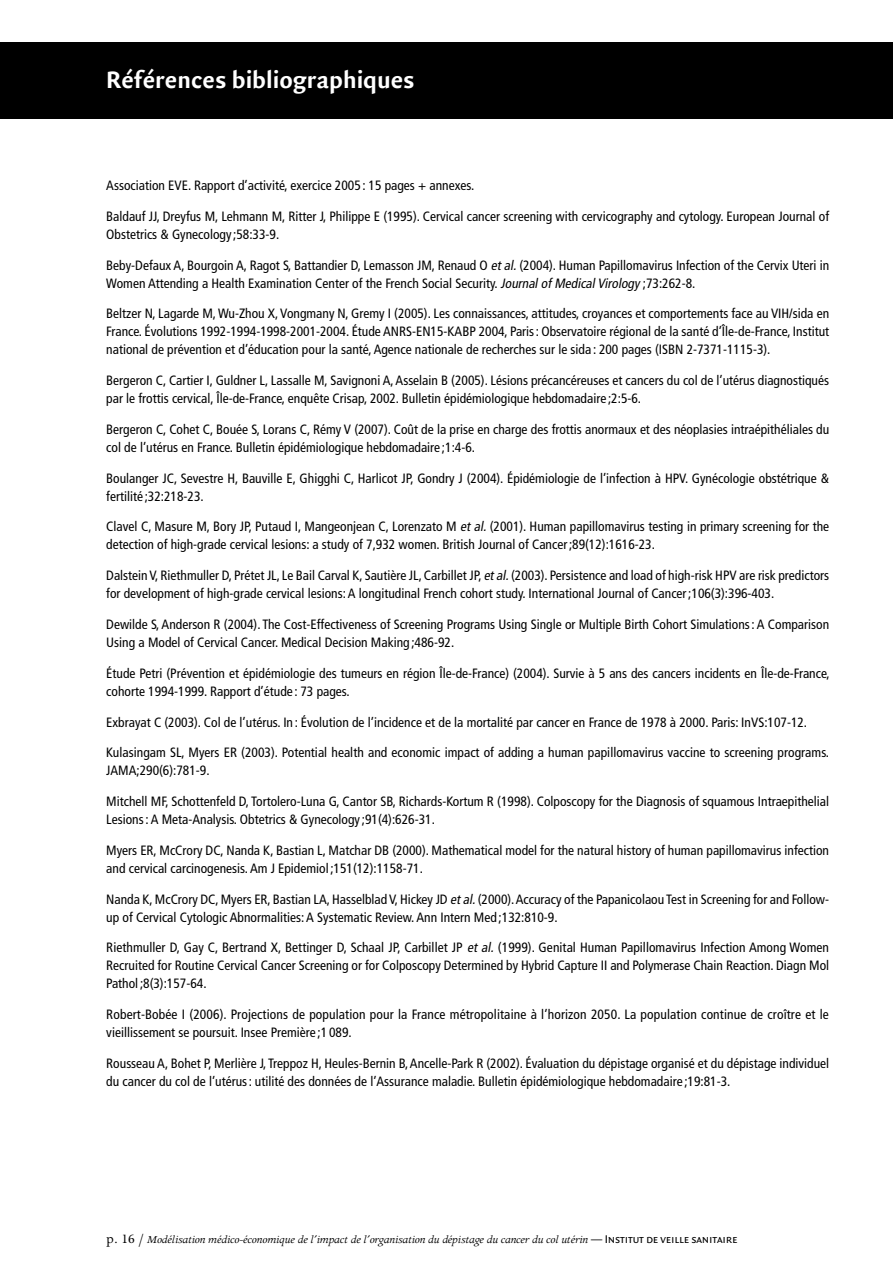
<style>
.page{position:relative;width:893px;height:1263px;background:#fff}
.page>*{position:absolute;margin:0;border:0;box-sizing:border-box;transform-origin:0 0}
.t1{font:700 25.5px "Quadraat Sans";color:#fff}
.t2{font:condensed 13.5px/18px "Frutiger LT Std";color:#000}
.t3{font:italic 12px "Apollo";letter-spacing:-.015em;color:#000}
.s1{font-style:italic}
.s2{font-style:normal;font-size:14.25px}
.s3{font-family:"Quadraat Sans Caps";font-style:normal}
</style>
<div class="page">
<div style="left:0;top:43px;width:893px;height:76px;background:#000"></div>
<h1 class="t1" style="left:106px;top:65px;width:310px">Références bibliographiques</h1>
<p class="t2" style="left:106px;top:177px;width:369px">Association EVE. Rapport d’activité, exercice 2005 : 15 pages + annexes.</p>
<p class="t2" style="left:106px;top:207px;width:724px">Baldauf JJ, Dreyfus M, Lehmann M, Ritter J, Philippe E (1995). Cervical cancer screening with cervicography and cytology. European Journal of<br>Obstetrics &amp; Gynecology ;58:33-9.</p>
<p class="t2" style="left:106px;top:256px;width:724px">Beby-Defaux A, Bourgoin A, Ragot S, Battandier D, Lemasson JM, Renaud O <span class="s1">etal.</span>(2004). Human Papillomavirus Infection of the Cervix Uteri in<br>Women Attending a Health Examination Center of the French Social Security. <span class="s1">JournalofMedicalVirology</span> ;73:262-8.</p>
<p class="t2" style="left:106px;top:305px;width:724px;text-align:justify">Beltzer N, Lagarde M, Wu-Zhou X, Vongmany N, Gremy I (2005). Les connaissances, attitudes, croyances et comportements face au VIH/sida en France. Évolutions 1992-1994-1998-2001-2004. Étude ANRS-EN15-KABP 2004, Paris: Observatoire régional de la santé d’Île-de-France, Institut national de prévention et d’éducation pour la santé, Agence nationale de recherches sur le sida : 200 pages (ISBN 2-7371-1115-3).</p>
<p class="t2" style="left:106px;top:372px;width:724px">Bergeron C, Cartier I, Guldner L, Lassalle M, Savignoni A, Asselain B (2005). Lésions précancéreuses et cancers du col de l’utérus diagnostiqués par le frottis cervical, Île-de-France, enquête Crisap, 2002. Bulletin épidémiologique hebdomadaire ;2:5-6.</p>
<p class="t2" style="left:106px;top:420px;width:724px">Bergeron C, Cohet C, Bouée S, Lorans C, Rémy V (2007). Coût de la prise en charge des frottis anormaux et des néoplasies intraépithéliales du col de l’utérus en France. Bulletin épidémiologique hebdomadaire ;1:4-6.</p>
<p class="t2" style="left:106px;top:469px;width:724px">Boulanger JC, Sevestre H, Bauville E, Ghigghi C, Harlicot JP, Gondry J (2004). Épidémiologie de l’infection à HPV. Gynécologie obstétrique &amp; fertilité ;32:218-23.</p>
<p class="t2" style="left:106px;top:518px;width:724px">Clavel C, Masure M, Bory JP, Putaud I, Mangeonjean C, Lorenzato M <span class="s1">etal.</span>(2001). Human papillomavirus testing in primary screening for the detection of high-grade cervical lesions: a study of 7,932 women. British Journal of Cancer ;89(12):1616-23.</p>
<p class="t2" style="left:106px;top:567px;width:724px">Dalstein V, Riethmuller D, Prétet JL, Le Bail Carval K, Sautière JL, Carbillet JP, <span class="s1">etal.</span>(2003). Persistence and load of high-risk HPV are risk predictors for development of high-grade cervical lesions: A longitudinal French cohort study. International Journal of Cancer ;106(3):396-403.</p>
<p class="t2" style="left:106px;top:615px;width:724px">Dewilde S, Anderson R (2004). The Cost-Effectiveness of Screening Programs Using Single or Multiple Birth Cohort Simulations: A Comparison<br>Using a Model of Cervical Cancer. Medical Decision Making ;486-92.</p>
<p class="t2" style="left:106px;top:664px;width:725px">Étude Petri (Prévention et épidémiologie des tumeurs en région Île-de-France) (2004). Survie à 5 ans des cancers incidents en Île-de-France, cohorte 1994-1999. Rapport d’étude : 73 pages.</p>
<p class="t2" style="left:106px;top:713px;width:702px">Exbrayat C (2003). Col de l’utérus. In : Évolution de l’incidence et de la mortalité par cancer en France de 1978 à 2000. Paris: InVS:107-12.</p>
<p class="t2" style="left:106px;top:744px;width:724px">Kulasingam SL, Myers ER (2003). Potential health and economic impact of adding a human papillomavirus vaccine to screening programs.<br>JAMA;290(6):781-9.</p>
<p class="t2" style="left:106px;top:792px;width:724px">Mitchell MF, Schottenfeld D, Tortolero-Luna G, Cantor SB, Richards-Kortum R (1998). Colposcopy for the Diagnosis of squamous Intraepithelial<br>Lesions : A Meta-Analysis. Obtetrics &amp; Gynecology ;91(4):626-31.</p>
<p class="t2" style="left:106px;top:841px;width:724px">Myers ER, McCrory DC, Nanda K, Bastian L, Matchar DB (2000). Mathematical model for the natural history of human papillomavirus infection and cervical carcinogenesis. Am J Epidemiol ;151(12):1158-71.</p>
<p class="t2" style="left:106px;top:890px;width:724px">Nanda K, McCrory DC, Myers ER, Bastian LA, Hasselblad V, Hickey JD <span class="s1">etal.</span>(2000). Accuracy of the Papanicolaou Test in Screening for and Follow&shy;up of Cervical Cytologic Abnormalities: A Systematic Review. Ann Intern Med ;132:810-9.</p>
<p class="t2" style="left:106px;top:939px;width:724px;text-align:justify">Riethmuller D, Gay C, Bertrand X, Bettinger D, Schaal JP, Carbillet JP <span class="s1">et al.</span> (1999). Genital Human Papillomavirus Infection Among Women Recruited for Routine Cervical Cancer Screening or for Colposcopy Determined by Hybrid Capture II and Polymerase Chain Reaction. Diagn Mol Pathol ;8(3):157-64.</p>
<p class="t2" style="left:106px;top:1005px;width:724px">Robert-Bobée I (2006). Projections de population pour la France métropolitaine à l’horizon 2050. La population continue de croître et le vieillissement se poursuit. Insee Première ;1 089.</p>
<p class="t2" style="left:106px;top:1054px;width:724px">Rousseau A, Bohet P, Merlière J, Treppoz H, Heules-Bernin B, Ancelle-Park R (2002). Évaluation du dépistage organisé et du dépistage individuel du cancer du col de l’utérus : utilité des données de l’Assurance maladie. Bulletin épidémiologique hebdomadaire ;19:81-3.</p>
<p class="t3" style="left:106px;top:1233px;width:633px"><span class="s2">p. 16 /</span> Modélisation médico-économique de l’impact de l’organisation du dépistage du cancer du col utérin <span class="s3">— Institut de veille sanitaire</span></p>
</div>
